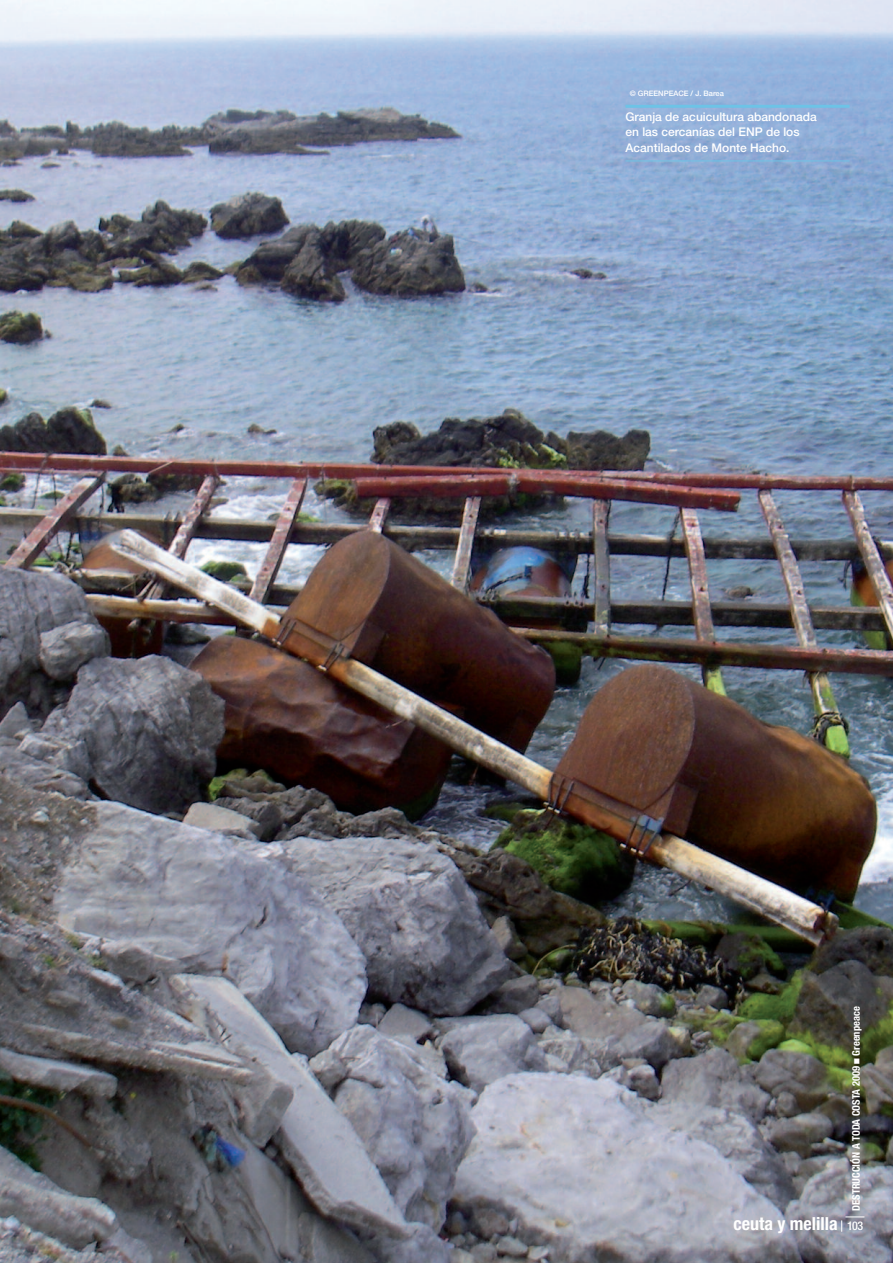
<style>
.page{position:relative;width:893px;height:1263px;background:#fff}
.page>*{position:absolute;margin:0;border:0;box-sizing:border-box;transform-origin:0 0}
.t1{font:700 condensed 18px "Helvetica Neue LT Com";color:#fff}
.t2{font:500 12px/15.8px "Helvetica Neue LT Com";color:#fff}
.t3{font:700 condensed 10.5px "Helvetica Neue LT Com";color:#fff}
.t4{font:500 7.5px "Helvetica Neue LT Com";color:#fff}
.s1{font-weight:500;font-size:12px}
</style>
<div class="page">
<img style="left:0;top:0;width:893px;height:1263px">
<svg style="left:841px;top:1216px;width:23px;height:16px"></svg>
<hr style="left:625px;top:105px;width:225px;height:3px;background:#6dc3e6">
<hr style="left:625px;top:161px;width:225px;height:1px;background:#6dc3e6">
<p class="t4" style="left:630px;top:89px;width:96px">© GREENPEACE / J. Barea</p>
<p class="t2" style="left:625px;top:108px;width:193px">Granja de acuicultura abandonada en las cercanías del ENP de los<br>Acantilados de Monte Hacho.</p>
<p class="t3" style="left:850px;top:1211px;width:206px;rotate:-90deg">DESTRUCCIÓN A TODA COSTA 2009 ■ Greenpeace</p>
<h1 class="t1" style="left:733px;top:1213px;width:131px">ceuta y melilla <span class="s1">103</span></h1>
</div>
